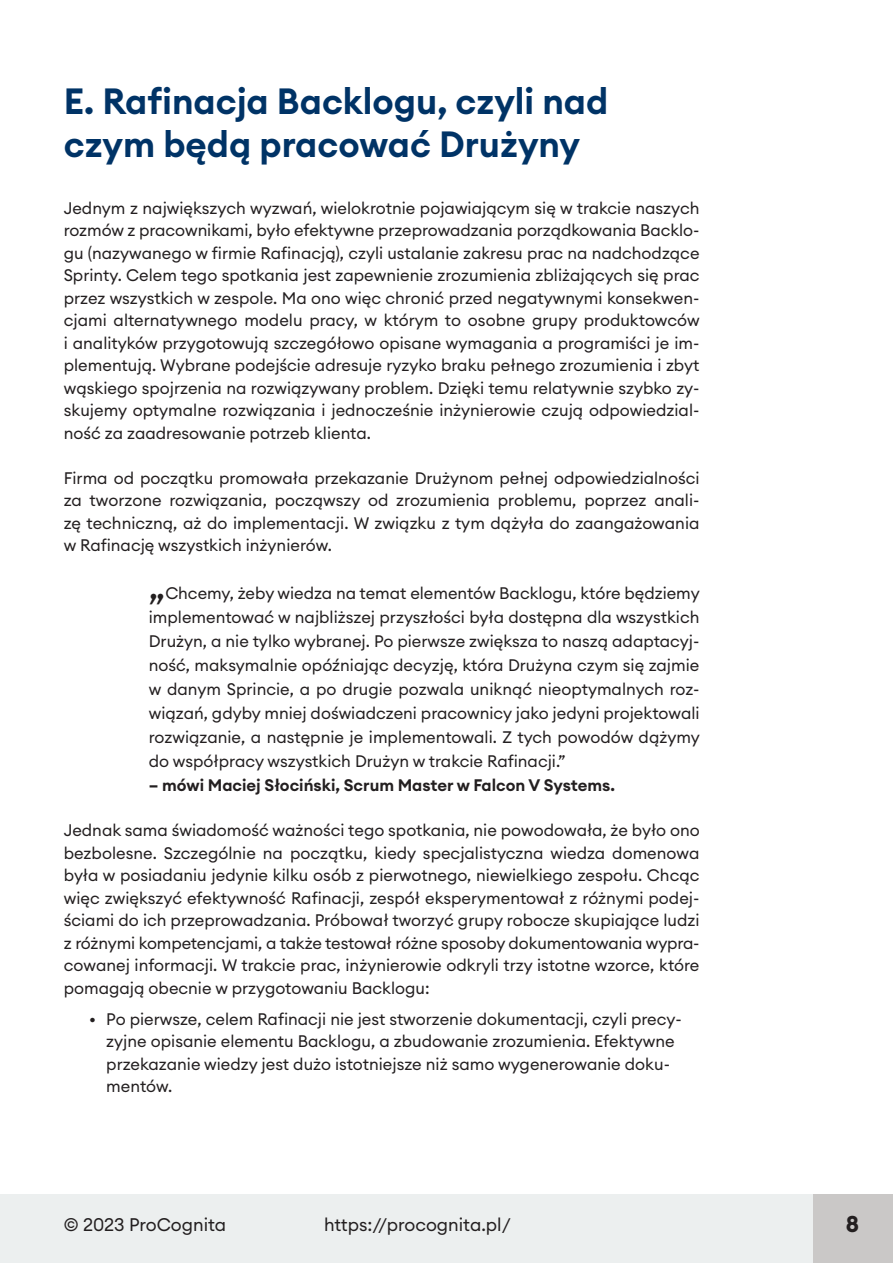
<style>
.page{position:relative;width:893px;height:1263px;background:#fff}
.page>*{position:absolute;margin:0;border:0;box-sizing:border-box;transform-origin:0 0}
.cytat{font:37.5px "Euclid Circular A";color:#231f20}
.nagłooowek{font:600 36px/43.2px "Euclid Circular A";color:#036}
.t1{font:700 22.5px "Euclid Circular A";color:#231f20}
.t2{font:18px "Euclid Circular A";color:#231f20}
.nagłooowek-2{font:16.5px/22.5px "Euclid Circular A";color:#231f20;text-align:justify}
.cytat-2{font:16.5px/24px "Euclid Circular A";color:#231f20;text-align:justify}
.cytat-3{font:600 16.5px "Euclid Circular A";color:#231f20}
</style>
<div class="page">
<div style="left:0;top:1195px;width:893px;height:68px;background:#ecefef"></div>
<div style="left:814px;top:1195px;width:79px;height:68px;background:#cac8c7"></div>
<p class="nagłooowek" style="left:64px;top:80px;width:546px">E. Rafinacja Backlogu, czyli nad czym będą pracować Drużyny</p>
<p class="nagłooowek-2" style="left:64px;top:196px;width:637px">Jednym z największych wyzwań, wielokrotnie pojawiającym się w trakcie naszych rozmów z pracownikami, było efektywne przeprowadzania porządkowania Backlo&shy;gu (nazywanego w firmie Rafinacją), czyli ustalanie zakresu prac na nadchodzące Sprinty. Celem tego spotkania jest zapewnienie zrozumienia zbliżających się prac przez wszystkich w zespole. Ma ono więc chronić przed negatywnymi konsekwen&shy;cjami alternatywnego modelu pracy, w którym to osobne grupy produktowców i analityków przygotowują szczegółowo opisane wymagania a programiści je im&shy;plementują. Wybrane podejście adresuje ryzyko braku pełnego zrozumienia i zbyt wąskiego spojrzenia na rozwiązywany problem. Dzięki temu relatywnie szybko zy&shy;skujemy optymalne rozwiązania i jednocześnie inżynierowie czują odpowiedzial&shy;ność za zaadresowanie potrzeb klienta.</p>
<p class="nagłooowek-2" style="left:64px;top:466px;width:637px">Firma od początku promowała przekazanie Drużynom pełnej odpowiedzialności za tworzone rozwiązania, począwszy od zrozumienia problemu, poprzez anali&shy;zę techniczną, aż do implementacji. W związku z tym dążyła do zaangażowania w Rafinację wszystkich inżynierów.</p>
<p class="cytat" style="left:149px;top:562px;width:18px">„</p>
<p class="cytat-2" style="left:149px;top:581px;width:552px;text-indent:17px">Chcemy, żeby wiedza na temat elementów Backlogu, które będziemy implementować w najbliższej przyszłości była dostępna dla wszystkich Drużyn, a nie tylko wybranej. Po pierwsze zwiększa to naszą adaptacyj&shy;ność, maksymalnie opóźniając decyzję, która Drużyna czym się zajmie w danym Sprincie, a po drugie pozwala uniknąć nieoptymalnych roz&shy;wiązań, gdyby mniej doświadczeni pracownicy jako jedyni projektowali rozwiązanie, a następnie je implementowali. Z tych powodów dążymy do współpracy wszystkich Drużyn w trakcie Rafinacji.”</p>
<p class="cytat-3" style="left:149px;top:775px;width:468px">– mówi Maciej Słociński, Scrum Master w Falcon V Systems.</p>
<p class="nagłooowek-2" style="left:64px;top:819px;width:637px">Jednak sama świadomość ważności tego spotkania, nie powodowała, że było ono bezbolesne. Szczególnie na początku, kiedy specjalistyczna wiedza domenowa była w posiadaniu jedynie kilku osób z pierwotnego, niewielkiego zespołu. Chcąc więc zwiększyć efektywność Rafinacji, zespół eksperymentował z różnymi podej&shy;ściami do ich przeprowadzania. Próbował tworzyć grupy robocze skupiające ludzi z różnymi kompetencjami, a także testował różne sposoby dokumentowania wypra&shy;cowanej informacji. W trakcie prac, inżynierowie odkryli trzy istotne wzorce, które pomagają obecnie w przygotowaniu Backlogu:</p>
<p class="nagłooowek-2" style="left:106px;top:1007px;width:577px;text-align:left;text-indent:-17px">• Po pierwsze, celem Rafinacji nie jest stworzenie dokumentacji, czyli precy&shy;zyjne opisanie elementu Backlogu, a zbudowanie zrozumienia. Efektywne przekazanie wiedzy jest dużo istotniejsze niż samo wygenerowanie doku&shy;mentów.</p>
<p class="t2" style="left:64px;top:1213px;width:164px">© 2023 ProCognita</p>
<p class="t2" style="left:324px;top:1213px;width:188px">https://procognita.pl/</p>
<p class="t1" style="left:846px;top:1209px;width:15px">8</p>
</div>
